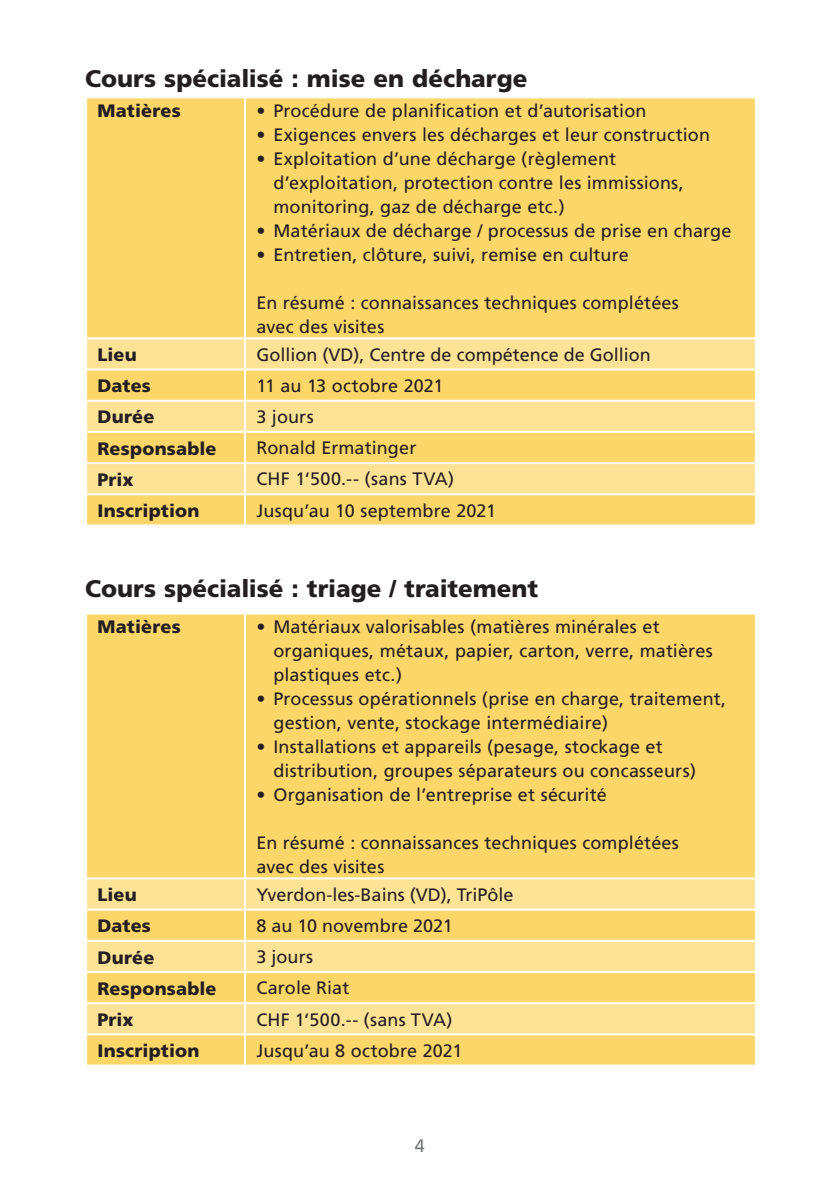
<style>
.page{position:relative;width:840px;height:1191px;background:#fff}
.page>*{position:absolute;margin:0;border:0;box-sizing:border-box;transform-origin:0 0}
.t1{font:900 24px "Frutiger";color:#231f20}
.t2{font:18px/24px "Frutiger";letter-spacing:.005em;color:#231f20}
.t3{font:900 18px "Frutiger";letter-spacing:.01em;color:#231f20}
.t4{font:18px "Frutiger";color:#757679}
</style>
<div class="page">
<div style="left:87px;top:614px;width:667px;height:450px;background:#fdd66a"></div>
<svg style="left:87px;top:879px;width:667px;height:154px;background:#fdde86"></svg>
<hr style="left:244px;top:614px;width:2px;height:263px;background:#fff">
<hr style="left:85px;top:877px;width:160px;height:2px;background:#fff">
<hr style="left:245px;top:877px;width:511px;height:2px;background:#fff">
<hr style="left:244px;top:879px;width:2px;height:29px;background:#fff">
<hr style="left:85px;top:908px;width:160px;height:2px;background:#fff">
<hr style="left:245px;top:908px;width:511px;height:2px;background:#fff">
<hr style="left:244px;top:910px;width:2px;height:29px;background:#fff">
<hr style="left:244px;top:941px;width:2px;height:30px;background:#fff">
<hr style="left:244px;top:1004px;width:2px;height:29px;background:#fff">
<hr style="left:244px;top:1035px;width:2px;height:29px;background:#fff">
<hr style="left:85px;top:939px;width:160px;height:2px;background:#fff">
<hr style="left:245px;top:939px;width:511px;height:2px;background:#fff">
<hr style="left:85px;top:971px;width:159px;height:2px;background:#fff">
<hr style="left:85px;top:1002px;width:159px;height:2px;background:#fff">
<hr style="left:85px;top:1033px;width:160px;height:2px;background:#fff">
<hr style="left:245px;top:1033px;width:511px;height:2px;background:#fff">
<hr style="left:244px;top:971px;width:512px;height:2px;background:#fff">
<hr style="left:244px;top:973px;width:2px;height:29px;background:#fff">
<hr style="left:244px;top:1002px;width:512px;height:2px;background:#fff">
<div style="left:87px;top:98px;width:667px;height:426px;background:#fdd66a"></div>
<svg style="left:87px;top:339px;width:667px;height:154px;background:#fdde85"></svg>
<hr style="left:244px;top:98px;width:2px;height:239px;background:#fff">
<hr style="left:85px;top:337px;width:160px;height:2px;background:#fff">
<hr style="left:245px;top:337px;width:511px;height:2px;background:#fff">
<hr style="left:244px;top:339px;width:2px;height:29px;background:#fff">
<hr style="left:85px;top:368px;width:160px;height:2px;background:#fff">
<hr style="left:245px;top:368px;width:511px;height:2px;background:#fff">
<hr style="left:244px;top:370px;width:2px;height:30px;background:#fff">
<hr style="left:244px;top:402px;width:2px;height:29px;background:#fff">
<hr style="left:244px;top:464px;width:2px;height:29px;background:#fff">
<hr style="left:244px;top:495px;width:2px;height:29px;background:#fff">
<hr style="left:85px;top:400px;width:160px;height:2px;background:#fff">
<hr style="left:245px;top:400px;width:511px;height:2px;background:#fff">
<hr style="left:85px;top:431px;width:159px;height:2px;background:#fff">
<hr style="left:85px;top:462px;width:159px;height:2px;background:#fff">
<hr style="left:85px;top:493px;width:160px;height:2px;background:#fff">
<hr style="left:245px;top:493px;width:511px;height:2px;background:#fff">
<hr style="left:244px;top:431px;width:512px;height:2px;background:#fff">
<hr style="left:244px;top:433px;width:2px;height:29px;background:#fff">
<hr style="left:244px;top:462px;width:512px;height:2px;background:#fff">
<h1 class="t1" style="left:85px;top:64px;width:443px">Cours spécialisé : mise en décharge</h1>
<p class="t3" style="left:97px;top:100px;width:85px">Matières</p>
<p class="t2" style="left:256px;top:98px;width:391px">• Procédure de planification et d’autorisation</p>
<p class="t2" style="left:256px;top:122px;width:455px">• Exigences envers les décharges et leur construction</p>
<p class="t2" style="left:273px;top:146px;width:411px;text-indent:-17px">• Exploitation d’une décharge (règlement d’exploitation, protection contre les immissions, monitoring, gaz de décharge etc.)</p>
<p class="t2" style="left:256px;top:218px;width:476px">• Matériaux de décharge / processus de prise en charge</p>
<p class="t2" style="left:256px;top:242px;width:374px">• Entretien, clôture, suivi, remise en culture</p>
<p class="t2" style="left:256px;top:290px;width:424px">En résumé : connaissances techniques complétées avec des visites</p>
<p class="t3" style="left:97px;top:344px;width:41px">Lieu</p>
<p class="t2" style="left:256px;top:342px;width:396px">Gollion (VD), Centre de compétence de Gollion</p>
<p class="t3" style="left:97px;top:375px;width:55px">Dates</p>
<p class="t2" style="left:256px;top:374px;width:188px">11 au 13 octobre 2021</p>
<p class="t3" style="left:97px;top:406px;width:58px">Durée</p>
<p class="t2" style="left:256px;top:405px;width:59px">3 jours</p>
<p class="t3" style="left:97px;top:437px;width:121px">Responsable</p>
<p class="t2" style="left:256px;top:436px;width:161px">Ronald Ermatinger</p>
<p class="t3" style="left:97px;top:468px;width:38px">Prix</p>
<p class="t2" style="left:256px;top:467px;width:199px">CHF 1‘500.-- (sans TVA)</p>
<p class="t3" style="left:97px;top:500px;width:103px">Inscription</p>
<p class="t2" style="left:256px;top:498px;width:241px">Jusqu’au 10 septembre 2021</p>
<h1 class="t1" style="left:85px;top:574px;width:454px">Cours spécialisé : triage / traitement</h1>
<p class="t3" style="left:97px;top:616px;width:85px">Matières</p>
<p class="t2" style="left:273px;top:614px;width:440px;text-indent:-17px">• Matériaux valorisables (matières minérales et organiques, métaux, papier, carton, verre, matières plastiques etc.)</p>
<p class="t2" style="left:273px;top:686px;width:454px;text-indent:-17px">• Processus opérationnels (prise en charge, traitement, gestion, vente, stockage intermédiaire)</p>
<p class="t2" style="left:273px;top:734px;width:424px;text-indent:-17px">• Installations et appareils (pesage, stockage et distribution, groupes séparateurs ou concasseurs)</p>
<p class="t2" style="left:256px;top:782px;width:351px">• Organisation de l’entreprise et sécurité</p>
<p class="t2" style="left:256px;top:830px;width:424px">En résumé : connaissances techniques complétées avec des visites</p>
<p class="t3" style="left:97px;top:884px;width:41px">Lieu</p>
<p class="t2" style="left:256px;top:882px;width:258px">Yverdon-les-Bains (VD), TriPôle</p>
<p class="t3" style="left:97px;top:915px;width:55px">Dates</p>
<p class="t2" style="left:256px;top:913px;width:198px">8 au 10 novembre 2021</p>
<p class="t3" style="left:97px;top:946px;width:58px">Durée</p>
<p class="t2" style="left:256px;top:945px;width:58px">3 jours</p>
<p class="t3" style="left:97px;top:977px;width:121px">Responsable</p>
<p class="t2" style="left:256px;top:976px;width:94px">Carole Riat</p>
<p class="t3" style="left:97px;top:1008px;width:38px">Prix</p>
<p class="t2" style="left:256px;top:1007px;width:197px">CHF 1‘500.-- (sans TVA)</p>
<p class="t3" style="left:97px;top:1040px;width:103px">Inscription</p>
<p class="t2" style="left:256px;top:1038px;width:207px">Jusqu’au 8 octobre 2021</p>
<p class="t4" style="left:415px;top:1135px;width:12px">4</p>
</div>
